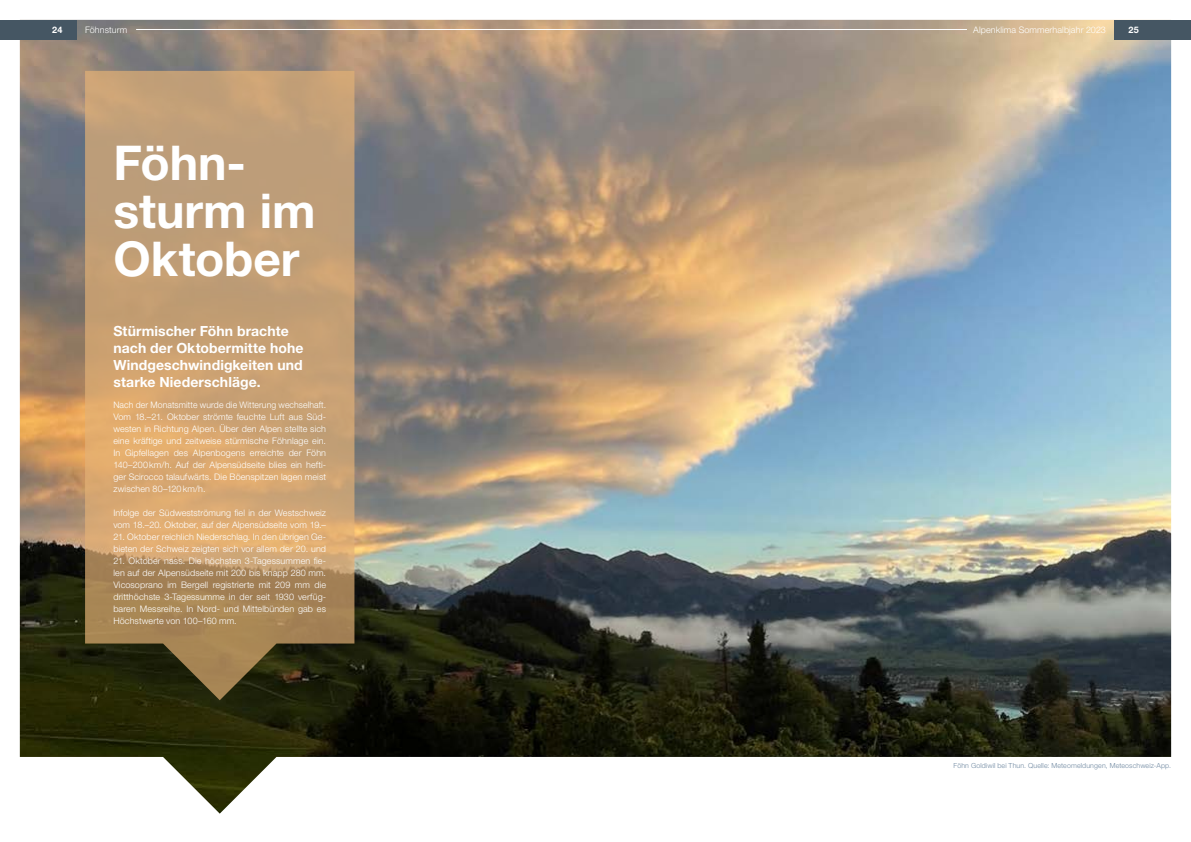
<style>
.page{position:relative;width:1191px;height:842px;background:#fff}
.page>*{position:absolute;margin:0;border:0;box-sizing:border-box;transform-origin:0 0}
.Haupttitel{font:700 48px "Helvetica Neue LT Std";letter-spacing:-.005em;color:#fff}
.Lead{font:700 14px/17px "Helvetica Neue LT Std";letter-spacing:.005em;color:#fff}
.GS{font:300 9px/12px "Helvetica Neue LT Std";letter-spacing:.01em;color:#fff}
.GS-2{font:300 9px/12px "Helvetica Neue LT Std";letter-spacing:.01em;color:#fff;text-align:justify;scale:.96 1}
.Lauftext{font:300 9px "Helvetica Neue LT Std";letter-spacing:.01em;color:#fff}
.Lauftext-2{font:700 9px "Helvetica Neue LT Std";color:#fff}
.Lauftext-3{font:300 7px "Helvetica Neue LT Std";letter-spacing:.02em;color:#7089a1}
</style>
<div class="page">
<img style="left:20px;top:20px;width:1151px;height:794px">
<div style="left:1114px;top:20px;width:77px;height:20px;background:#455663"></div>
<div style="left:0;top:20px;width:77px;height:20px;background:#455663"></div>
<hr style="left:136px;top:29px;width:831px;height:1px;background:#fff">
<svg style="left:85px;top:71px;width:269px;height:629px;background:#b89468"></svg>
<p class="Lauftext-2" style="left:52px;top:24px;width:12px">24</p>
<p class="Lauftext" style="left:85px;top:24px;width:44px">Föhnsturm</p>
<p class="Lauftext" style="left:973px;top:24px;width:134px">Alpenklima Sommerhalbjahr 2023</p>
<p class="Lauftext-2" style="left:1128px;top:24px;width:12px">25</p>
<h1 class="Haupttitel" style="left:113px;top:133px;width:134px">Föhn-</h1>
<h1 class="Haupttitel" style="left:113px;top:181px;width:204px">sturm im</h1>
<h1 class="Haupttitel" style="left:113px;top:229px;width:188px">Oktober</h1>
<p class="Lead" style="left:113px;top:322px;width:192px">Stürmischer Föhn brachte nach der Oktobermitte hohe<br>Windgeschwindigkeiten und starke Niederschläge.</p>
<h2 class="GS-2" style="left:113px;top:399px;width:223px">Nach der Monatsmitte wurde die Witterung wechselhaft.<br>Vom 18.–21. Oktober strömte feuchte Luft aus Süd&shy;westen in Richtung Alpen. Über den Alpen stellte sich eine kräftige und zeitweise stürmische Föhnlage ein.<br>In Gipfellagen des Alpenbogens erreichte der Föhn 140–200km/h. Auf der Alpensüdseite blies ein hefti&shy;ger Scirocco talaufwärts. Die Böenspitzen lagen meist zwischen 80–120km/h.</h2>
<h2 class="GS" style="left:113px;top:507px;width:214px">Infolge der Südwestströmung fiel in der Westschweiz vom 18.–20. Oktober, auf der Alpensüdseite vom 19.–</h2>
<h2 class="GS" style="left:113px;top:531px;width:214px">21. Oktober reichlich Niederschlag. In den übrigen Ge&shy;bieten der Schweiz zeigten sich vor allem der 20. und</h2>
<h2 class="GS" style="left:113px;top:555px;width:214px;text-align:justify">21. Oktober nass. Die höchsten 3-Tagessummen fie&shy;len auf der Alpensüdseite mit 200 bis knapp 280 mm.<br>Vicosoprano im Bergell registrierte mit 209 mm die dritthöchste 3-Tagessumme in der seit 1930 verfüg&shy;baren Messreihe. In Nord- und Mittelbünden gab es Höchstwerte von 100–160 mm.</h2>
<p class="Lauftext-3" style="left:953px;top:761px;width:219px">Föhn Goldiwil bei Thun. Quelle: Meteomeldungen, Meteoschweiz-App.</p>
</div>
